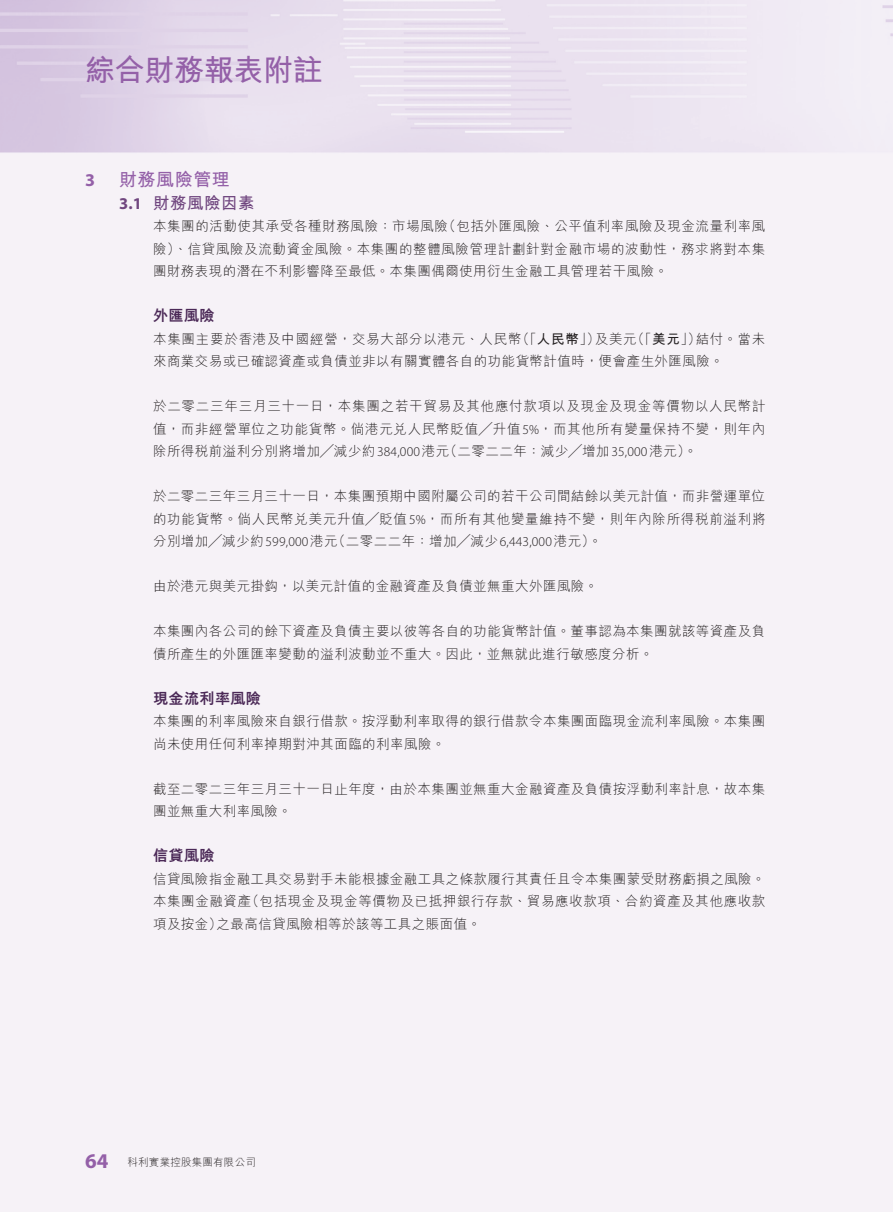
<style>
.page{position:relative;width:893px;height:1212px;background:#fff}
.page>*{position:absolute;margin:0;border:0;box-sizing:border-box;transform-origin:0 0}
.t1{font:700 30px "M Hei HK";letter-spacing:-.01em;color:#9460a8}
._01_H1{font:700 18px "M Hei HK";letter-spacing:.03em;color:#9460a8}
._01_H1-2{font:700 18px "Myriad Pro";color:#9460a8}
._02_H2{font:700 16.5px "M Hei HK";letter-spacing:.03em;color:#70467f}
._03_H3{font:800 15px "M Hei HK";letter-spacing:.03em;color:#4b2957}
._00_txt{font:300 13.5px/22.5px "M Hei HK";letter-spacing:.035em;color:#231f20;text-align:justify}
.t2{font:300 10.5px "M Hei HK";letter-spacing:.02em;color:#231f20}
.s1{font-family:"Myriad Pro"}
.s2{font-weight:700}
.s3{font-family:"Myriad Pro";font-weight:700;font-size:21px;color:#9460a8}
</style>
<div class="page">
<h1 class="t1" style="left:85px;top:48px;width:239px">綜合財務報表附註</h1>
<p class="_01_H1-2" style="left:85px;top:168px;width:11px">3</p>
<p class="_01_H1" style="left:119px;top:166px;width:112px">財務風險管理</p>
<p class="_02_H2" style="left:119px;top:191px;width:137px"><span class="s1">3.1</span> 財務風險因素</p>
<p class="_00_txt" style="left:153px;top:215px;width:614px">本集團的活動使其承受各種財務風險：市場風險（包括外匯風險、公平值利率風險及現金流量利率風險）、信貸風險及流動資金風險。本集團的整體風險管理計劃針對金融市場的波動性，務求將對本集團財務表現的潛在不利影響降至最低。本集團偶爾使用衍生金融工具管理若干風險。</p>
<p class="_03_H3" style="left:153px;top:308px;width:63px">外匯風險</p>
<p class="_00_txt" style="left:153px;top:327px;width:614px">本集團主要於香港及中國經營，交易大部分以港元、人民幣（「<span class="s2">人民幣</span>」）及美元（「<span class="s2">美元</span>」）結付。當未來商業交易或已確認資產或負債並非以有關實體各自的功能貨幣計值時，便會產生外匯風險。</p>
<p class="_00_txt" style="left:153px;top:395px;width:614px">於二零二三年三月三十一日，本集團之若干貿易及其他應付款項以及現金及現金等價物以人民幣計值，而非經營單位之功能貨幣。倘港元兌人民幣貶值╱升值<span class="s1">5%</span>，而其他所有變量保持不變，則年內除所得稅前溢利分別將增加╱減少約<span class="s1">384,000</span>港元（二零二二年：減少╱增加<span class="s1">35,000</span>港元）。</p>
<p class="_00_txt" style="left:153px;top:485px;width:614px">於二零二三年三月三十一日，本集團預期中國附屬公司的若干公司間結餘以美元計值，而非營運單位的功能貨幣。倘人民幣兌美元升值╱貶值<span class="s1">5%</span>，而所有其他變量維持不變，則年內除所得稅前溢利將分別增加╱減少約<span class="s1">599,000</span>港元（二零二二年：增加╱減少<span class="s1">6,443,000</span>港元）。</p>
<p class="_00_txt" style="left:153px;top:575px;width:447px">由於港元與美元掛鈎，以美元計值的金融資產及負債並無重大外匯風險。</p>
<p class="_00_txt" style="left:153px;top:620px;width:614px">本集團內各公司的餘下資產及負債主要以彼等各自的功能貨幣計值。董事認為本集團就該等資產及負債所產生的外匯匯率變動的溢利波動並不重大。因此，並無就此進行敏感度分析。</p>
<p class="_03_H3" style="left:153px;top:691px;width:109px">現金流利率風險</p>
<p class="_00_txt" style="left:153px;top:710px;width:614px">本集團的利率風險來自銀行借款。按浮動利率取得的銀行借款令本集團面臨現金流利率風險。本集團尚未使用任何利率掉期對沖其面臨的利率風險。</p>
<p class="_00_txt" style="left:153px;top:777px;width:614px">截至二零二三年三月三十一日止年度，由於本集團並無重大金融資產及負債按浮動利率計息，故本集團並無重大利率風險。</p>
<p class="_03_H3" style="left:153px;top:848px;width:63px">信貸風險</p>
<p class="_00_txt" style="left:153px;top:867px;width:614px">信貸風險指金融工具交易對手未能根據金融工具之條款履行其責任且令本集團蒙受財務虧損之風險。本集團金融資產（包括現金及現金等價物及已抵押銀行存款、貿易應收款項、合約資產及其他應收款項及按金）之最高信貸風險相等於該等工具之賬面值。</p>
<p class="t2" style="left:85px;top:1157px;width:172px"><span class="s3">64</span> 科利實業控股集團有限公司</p>
</div>
